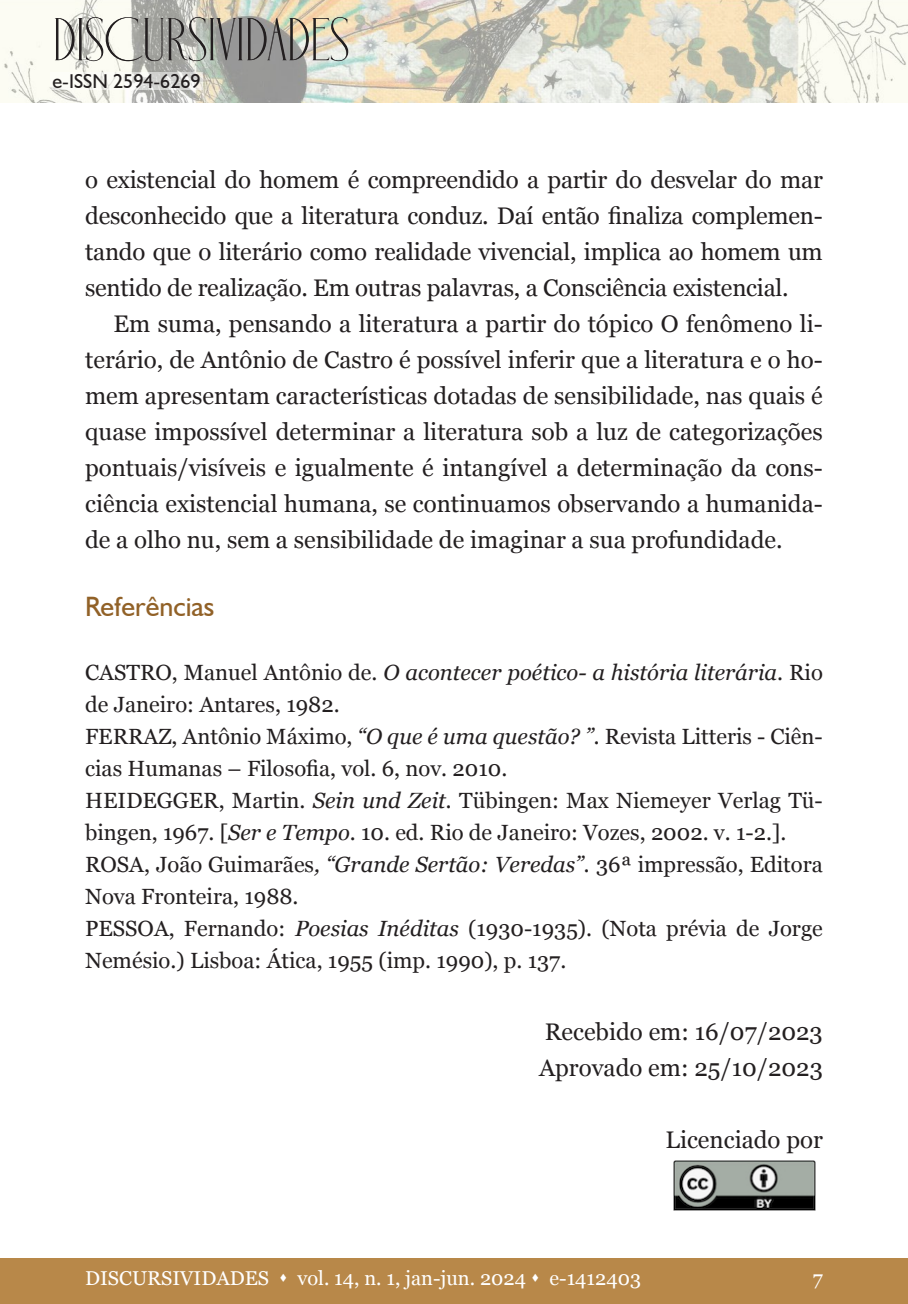
<style>
.page{position:relative;width:908px;height:1304px;background:#fff}
.page>*{position:absolute;margin:0;border:0;box-sizing:border-box;transform-origin:0 0}
.t1{font:60px "Holipop";color:#231f20}
.t2{font:28px "Humanist 521 BT";color:#916127}
.t3{font:24px/36px "Georgia";color:#231f20;text-align:justify}
.t4{font:22px/32px "Georgia";color:#231f20}
.t5{font:20px "Georgia";color:#fff}
.t6{font:20px "Humanist 521 BT";color:#231f20}
.s1{font-style:italic}
</style>
<div class="page">
<div style="left:0;top:1259px;width:907px;height:45px;background:#b88849"></div>
<img style="left:0;top:0;width:907px;height:103px">
<svg style="left:50px;top:72px;width:153px;height:18px;fill:#f8f7f4"></svg>
<img style="left:673px;top:1161px;width:142px;height:49px">
<h1 class="t1" style="left:53px;top:10px;width:298px">DISCURSIVIDADES</h1>
<p class="t6" style="left:52px;top:69px;width:150px">e-ISSN 2594-6269</p>
<p class="t3" style="left:85px;top:161px;width:739px">o existencial do homem é compreendido a partir do desvelar do mar desconhecido que a literatura conduz. Daí então finaliza complemen&shy;tando que o literário como realidade vivencial, implica ao homem um sentido de realização. Em outras palavras, a Consciência existencial.</p>
<p class="t3" style="left:85px;top:305px;width:739px;text-indent:28px">Em suma, pensando a literatura a partir do tópico O fenômeno li&shy;terário, de Antônio de Castro é possível inferir que a literatura e o ho&shy;mem apresentam características dotadas de sensibilidade, nas quais é quase impossível determinar a literatura sob a luz de categorizações pontuais/visíveis e igualmente é intangível a determinação da cons&shy;ciência existencial humana, se continuamos observando a humanida&shy;de a olho nu, sem a sensibilidade de imaginar a sua profundidade.</p>
<p class="t2" style="left:85px;top:589px;width:131px">Referências</p>
<p class="t4" style="left:85px;top:656px;width:739px">CASTRO, Manuel Antônio de. <span class="s1">O acontecer poético- a história literária</span>. Rio de Janeiro: Antares, 1982.</p>
<p class="t4" style="left:85px;top:720px;width:739px">FERRAZ, Antônio Máximo, <span class="s1">“O que é uma questão? ”.</span> Revista Litteris - Ciên&shy;cias Humanas – Filosofia, vol. 6, nov. 2010.</p>
<p class="t4" style="left:85px;top:784px;width:739px">HEIDEGGER, Martin. <span class="s1">Sein und Zeit.</span> Tübingen: Max Niemeyer Verlag Tü&shy;bingen, 1967. [<span class="s1">Ser e Tempo</span>. 10. ed. Rio de Janeiro: Vozes, 2002. v. 1-2.].</p>
<p class="t4" style="left:85px;top:848px;width:738px">ROSA, João Guimarães<span class="s1">, “Grande Sertão: Veredas”.</span> 36ª impressão, Editora<br>Nova Fronteira, 1988.</p>
<p class="t4" style="left:85px;top:912px;width:739px">PESSOA, Fernando: <span class="s1">Poesias Inéditas</span> (1930-1935). (Nota prévia de Jorge<br>Nemésio.) Lisboa: Ática, 1955 (imp. 1990), p. 137.</p>
<p class="t3" style="left:544px;top:1013px;width:279px">Recebido em: 16/07/2023</p>
<p class="t3" style="left:539px;top:1049px;width:285px">Aprovado em: 25/10/2023</p>
<p class="t3" style="left:665px;top:1121px;width:159px">Licenciado por</p>
<p class="t5" style="left:85px;top:1264px;width:557px">DISCURSIVIDADES ▲ vol. 14, n. 1, jan-jun. 2024 ▲ e-1412403</p>
<p class="t5" style="left:812px;top:1264px;width:12px">7</p>
</div>
